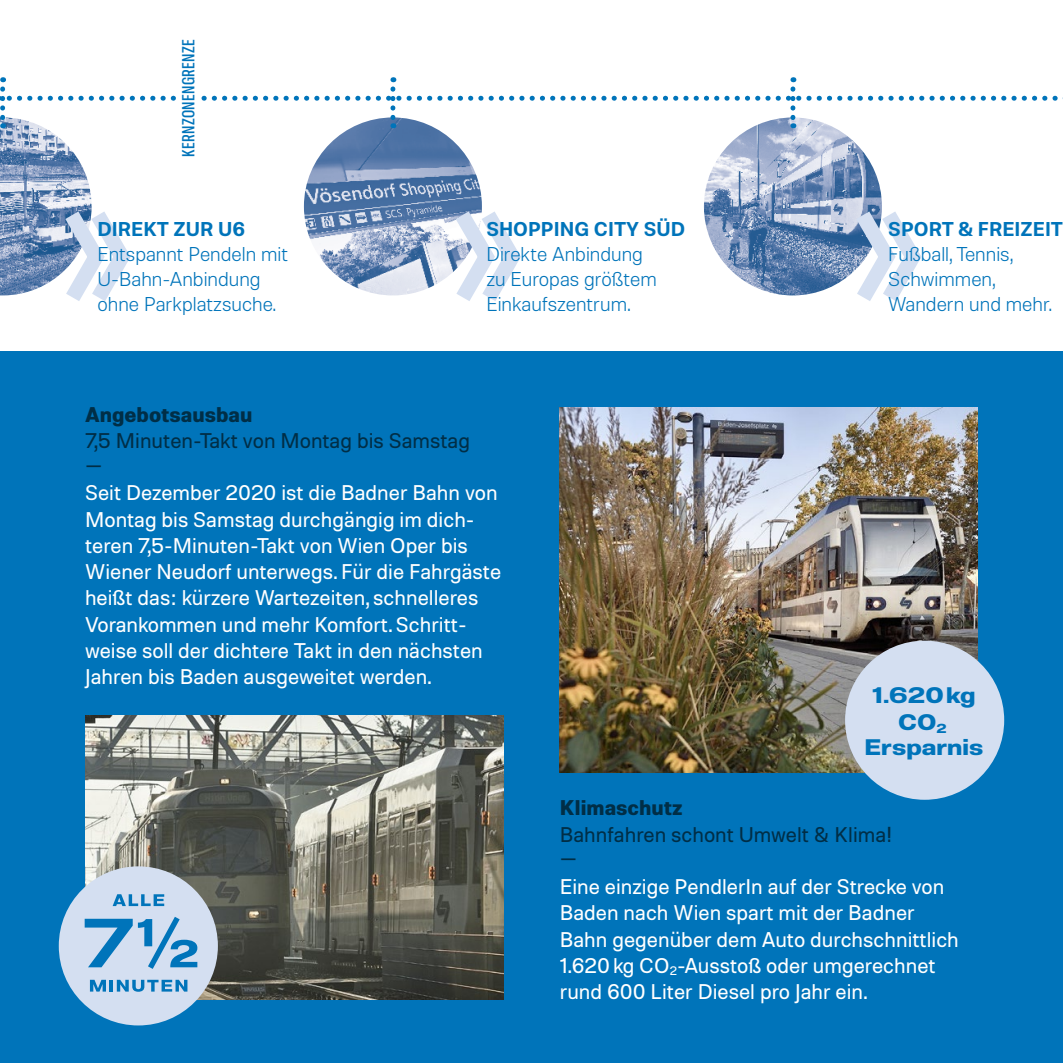
<style>
.page{position:relative;width:1063px;height:1063px;background:#0074ba}
.page>*{position:absolute;margin:0;border:0;box-sizing:border-box;transform-origin:0 0}
.t1{font:700 semi-expanded 22.5px/26px "Molde";color:#0074ba;text-align:center}
.t2{font:21.25px/26.2px "Molde";color:#fff}
.t3{font:21.25px/23.8px "Molde";color:#002e46}
.t4{font:700 21.25px "Molde";color:#002e46}
.t5{font:300 20px/25px "Molde";color:#0074ba}
.t6{font:600 20px "Molde";color:#0074ba}
.t7{font:600 condensed 17.5px "Molde";letter-spacing:.02em;color:#0074ba}
</style>
<div class="page">
<div style="left:0;top:0;width:1063px;height:351px;background:#fff"></div>
<img style="left:560px;top:408px;width:418px;height:365px">
<div style="left:845px;top:641px;width:159px;height:159px;background:#d4dff1;border-radius:50%"></div>
<img style="left:85px;top:716px;width:418px;height:283px">
<div style="left:59px;top:866px;width:159px;height:159px;background:#d4dff1;border-radius:50%"></div>
<svg style="left:85px;top:917px;width:112px;height:52px"></svg>
<svg style="left:113px;top:894px;width:51px;height:12px"></svg>
<svg style="left:90px;top:980px;width:97px;height:12px"></svg>
<svg style="left:0;top:89px;width:1063px;height:212px"></svg>
<p class="t7" style="left:178px;top:157px;width:119px;rotate:-90deg">KERNZONENGRENZE</p>
<p class="t6" style="left:97px;top:216px;width:149px">DIREKT ZUR U6</p>
<p class="t5" style="left:97px;top:241px;width:192px">Entspannt Pendeln mit<br>U-Bahn-Anbindung ohne Parkplatzsuche.</p>
<p class="t6" style="left:486px;top:216px;width:200px">SHOPPING CITY SÜD</p>
<p class="t5" style="left:486px;top:241px;width:172px">Direkte Anbindung zu Europas größtem<br>Einkaufszentrum.</p>
<p class="t4" style="left:85px;top:400px;width:169px">Angebotsausbau</p>
<p class="t3" style="left:85px;top:428px;width:387px">7,5 Minuten-Takt von Montag bis Samstag —</p>
<p class="t2" style="left:85px;top:479px;width:418px">Seit Dezember 2020 ist die Badner Bahn von Montag bis Samstag durchgängig im dich&shy;teren 7,5-Minuten-Takt von Wien Oper bis Wiener Neudorf unterwegs. Für die Fahrgäste heißt das: kürzere Wartezeiten, schnelleres Vorankommen und mehr Komfort. Schritt&shy;weise soll der dichtere Takt in den nächsten Jahren bis Baden ausgeweitet werden.</p>
<p class="t6" style="left:888px;top:216px;width:176px">SPORT &amp; FREIZEIT</p>
<p class="t5" style="left:888px;top:241px;width:165px">Fußball, Tennis,<br>Schwimmen,<br>Wandern und mehr.</p>
<p class="t1" style="left:864px;top:681px;width:120px">1.620kg<br>CO<sub>2<br></sub>Ersparnis</p>
<p class="t4" style="left:560px;top:794px;width:124px">Klimaschutz</p>
<p class="t3" style="left:560px;top:821px;width:334px">Bahnfahren schont Umwelt &amp; Klima! —</p>
<p class="t2" style="left:560px;top:873px;width:401px">Eine einzige PendlerIn auf der Strecke von Baden nach Wien spart mit der Badner Bahn gegenüber dem Auto durchschnittlich 1.620 kg CO<sub>2</sub>-Ausstoß oder umgerechnet rund 600 Liter Diesel pro Jahr ein.</p>
</div>
